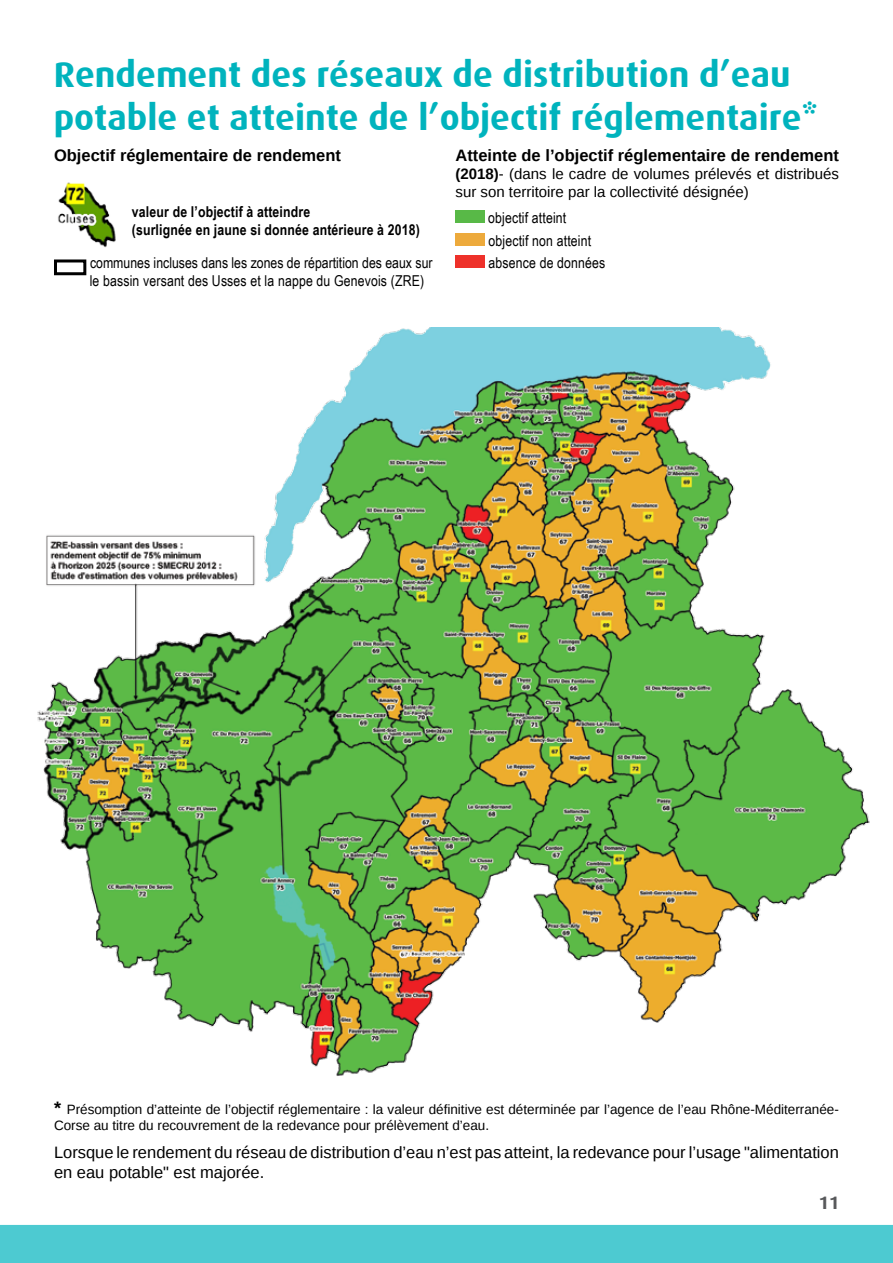
<style>
.page{position:relative;width:893px;height:1263px;background:#fff}
.page>*{position:absolute;margin:0;border:0;box-sizing:border-box;transform-origin:0 0}
.t1{font:700 36px/43.2px "Dax";color:#00b3bd}
.t2{font:700 18px "Dax";color:#58595b}
.t3{font:16.5px/19.8px "Liberation Sans";color:#000}
.t4{font:700 16.5px "Liberation Sans";color:#000}
.t5{font:15px/22.2px "Arial Narrow";letter-spacing:.01em;color:#000}
.t6{font:15px/18px "Liberation Sans";color:#000}
.t7{font:700 15px/18px "Arial Narrow";letter-spacing:.01em;color:#000}
.t8{font:13.5px/16.2px "Liberation Sans";color:#000}
.s1{font-weight:700}
.s2{font-weight:700;font-size:18px}
</style>
<div class="page">
<div style="left:0;top:1225px;width:893px;height:38px;background:#4dcad1"></div>
<img style="left:37px;top:328px;width:833px;height:748px">
<img style="left:58px;top:182px;width:58px;height:66px">
<div style="left:54px;top:259px;width:32px;height:16px;border:3px solid #000"></div>
<div style="left:455px;top:211px;width:30px;height:12px;background:#58b947"></div>
<div style="left:455px;top:233px;width:30px;height:13px;background:#edaa3c"></div>
<div style="left:455px;top:255px;width:30px;height:13px;background:#ee312a"></div>
<h1 class="t1" style="left:54px;top:53px;width:766px">Rendement des réseaux de distribution d’eau potable et atteinte de l’objectif réglementaire*</h1>
<p class="t4" style="left:54px;top:144px;width:289px">Objectif réglementaire de rendement</p>
<p class="t4" style="left:455px;top:144px;width:385px">Atteinte de l’objectif réglementaire de rendement</p>
<p class="t6" style="left:455px;top:165px;width:385px"><span class="s1">(2018)</span>- (dans le cadre de volumes prélevés et distribués sur son territoire par la collectivité désignée)</p>
<p class="t5" style="left:488px;top:206px;width:119px">objectif atteint objectif non atteint absence de données</p>
<p class="t7" style="left:132px;top:202px;width:290px">valeur de l’objectif à atteindre<br>(surlignée en jaune si donnée antérieure à 2018)</p>
<p class="t5" style="left:90px;top:253px;width:344px;line-height:18px">communes incluses dans les zones de répartition des eaux sur le bassin versant des Usses et la nappe du Genevois (ZRE)</p>
<p class="t8" style="left:54px;top:1101px;width:786px"><span class="s2">*</span> Présomption d’atteinte de l’objectif réglementaire : la valeur définitive est déterminée par l’agence de l’eau Rhône-Méditerranée-<br>Corse au titre du recouvrement de la redevance pour prélèvement d’eau.</p>
<p class="t3" style="left:54px;top:1143px;width:786px">Lorsque le rendement du réseau de distribution d’eau n’est pas atteint, la redevance pour l’usage "alimentation en eau potable" est majorée.</p>
<h2 class="t2" style="left:819px;top:1193px;width:22px">11</h2>
</div>
